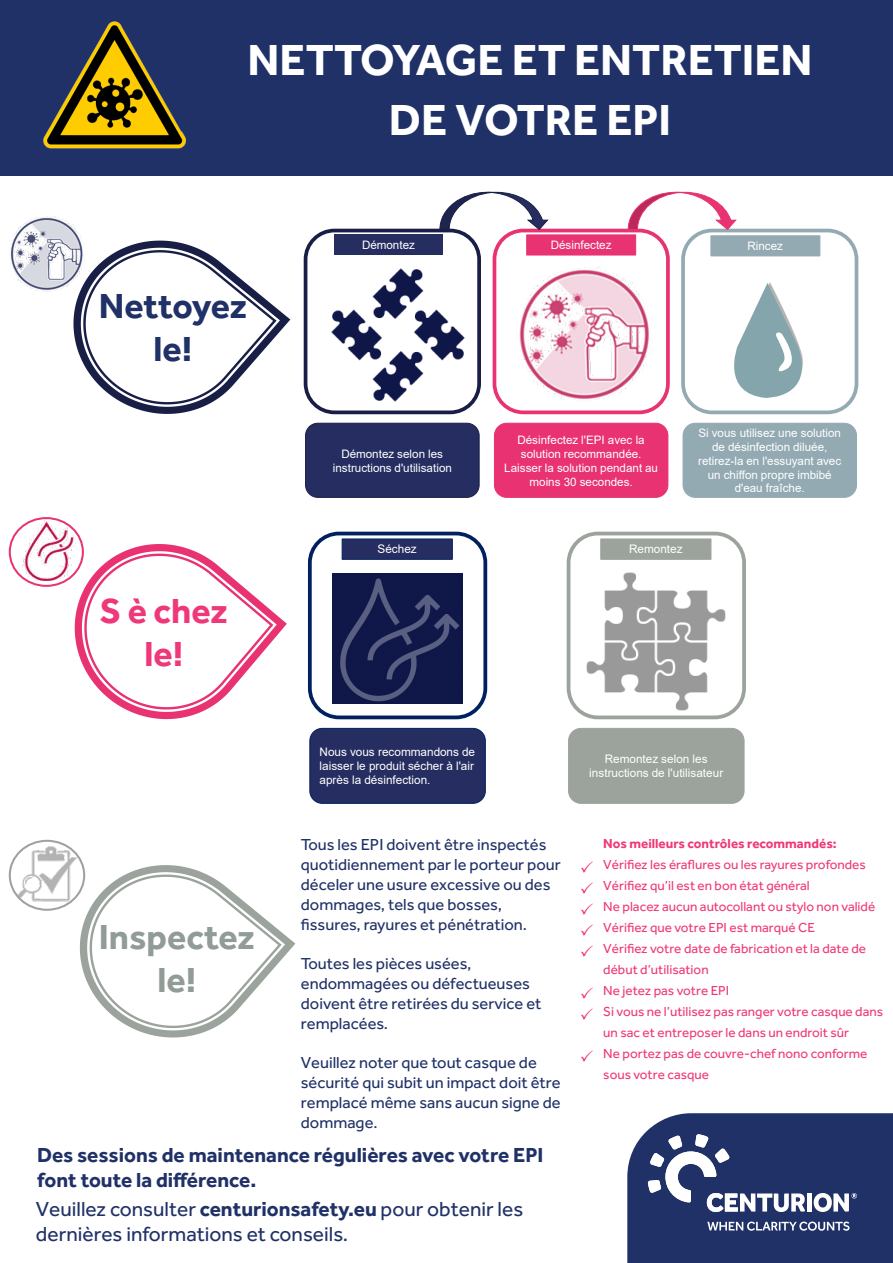
<style>
.page{position:relative;width:893px;height:1263px;background:#fff}
.page>*{position:absolute;margin:0;border:0;box-sizing:border-box;transform-origin:0 0}
.t1{font:700 45px/60px "Effra";color:#fff;text-align:center}
.t2{font:700 36px "Effra";color:#919c97}
.t3{font:700 36px "Effra";letter-spacing:-.015em;color:#203167}
.t4{font:700 36px/43.2px "Effra";color:#ef3879;text-align:center}
.t5{font:21px/25.2px "Effra";color:#203167}
.t6{font:700 21px/25.2px "Effra";color:#203167}
.t7{font:16.5px/19.8px "Effra";color:#203167}
.t8{font:13.5px/21px "Effra";color:#ef3879}
.t9{font:700 13.5px "Effra";color:#ef3879}
.t10{font:11.7px/14px "Arial";color:#fff;text-align:center}
.s1{font-weight:700}
</style>
<div class="page">
<svg style="left:627px;top:1113px;width:266px;height:150px;background:#3b4a79"></svg>
<div style="left:0;top:0;width:893px;height:175px;background:#203167"></div>
<img style="left:43px;top:21px;width:143px;height:128px">
<img style="left:10px;top:216px;width:72px;height:76px">
<img style="left:12px;top:517px;width:71px;height:63px">
<div style="left:9px;top:517px;width:75px;height:70px;border:2px solid #e83272;border-radius:50%"></div>
<img style="left:13px;top:840px;width:68px;height:67px">
<div style="left:9px;top:840px;width:76px;height:71px;border:2px solid #9ba39c;border-radius:50%"></div>
<svg style="left:80px;top:865px;width:215px;height:172px"></svg>
<svg style="left:73px;top:241px;width:217px;height:173px"></svg>
<svg style="left:75px;top:544px;width:212px;height:175px"></svg>
<img style="left:324px;top:268px;width:147px;height:141px">
<div style="left:304px;top:229px;width:177px;height:185px;border:4px solid #181e45;border-radius:29px"></div>
<div style="left:493px;top:229px;width:177px;height:185px;border:4px solid #e83272;border-radius:29px"></div>
<div style="left:681px;top:229px;width:177px;height:185px;border:4px solid #94aab3;border-radius:29px"></div>
<div style="left:306px;top:423px;width:173px;height:74px;background:#252d61;border-radius:12px"></div>
<div style="left:305px;top:423px;width:175px;height:75px;border:1px solid #181e45;border-radius:12px"></div>
<div style="left:494px;top:423px;width:174px;height:74px;background:#e83272;border-radius:12px"></div>
<div style="left:494px;top:423px;width:174px;height:75px;border:1px solid #e83272;border-radius:12px"></div>
<div style="left:683px;top:423px;width:173px;height:74px;background:#94aab3;border-radius:12px"></div>
<div style="left:683px;top:423px;width:174px;height:75px;border:1px solid #94aab3;border-radius:12px"></div>
<svg style="left:439px;top:192px;width:110px;height:39px"></svg>
<svg style="left:627px;top:192px;width:110px;height:39px"></svg>
<div style="left:334px;top:235px;width:109px;height:20px;background:#262e61"></div>
<div style="left:526px;top:235px;width:110px;height:20px;background:#e83272"></div>
<div style="left:711px;top:235px;width:109px;height:21px;background:#94aab3;border:1px solid #94aab3"></div>
<img style="left:519px;top:266px;width:136px;height:142px">
<img style="left:580px;top:572px;width:152px;height:146px">
<img style="left:333px;top:573px;width:129px;height:130px">
<div style="left:567px;top:532px;width:179px;height:187px;border:4px solid #9ba39c;border-radius:29px"></div>
<div style="left:568px;top:728px;width:176px;height:76px;background:#9ba39c;border:1px solid #9ba39c;border-radius:12px"></div>
<div style="left:600px;top:539px;width:111px;height:21px;background:#9ba39c;border:1px solid #9ba39c"></div>
<div style="left:308px;top:532px;width:179px;height:187px;border:4px solid #002060;border-radius:29px"></div>
<div style="left:309px;top:728px;width:177px;height:76px;background:#262e61;border:1px solid #002060;border-radius:12px"></div>
<div style="left:342px;top:539px;width:111px;height:21px;background:#262e61;border:1px solid #002060"></div>
<svg style="left:734px;top:283px;width:69px;height:115px"></svg>
<p class="t1" style="left:248px;top:29px;width:567px">NETTOYAGE ET ENTRETIEN<br>DE VOTRE EPI</p>
<p class="t3" style="left:99px;top:284px;width:150px">Nettoyez</p>
<p class="t3" style="left:154px;top:327px;width:40px">le!</p>
<p class="t4" style="left:100px;top:589px;width:129px">S è chez le!</p>
<p class="t10" style="left:362px;top:238px;width:54px">Démontez</p>
<p class="t10" style="left:551px;top:238px;width:62px">Désinfectez</p>
<p class="t10" style="left:747px;top:239px;width:37px">Rincez</p>
<p class="t10" style="left:333px;top:446px;width:121px">Démontez selon les instructions d'utilisation</p>
<p class="t10" style="left:377px;top:542px;width:41px">Séchez</p>
<p class="t10" style="left:504px;top:432px;width:155px">Désinfectez l'EPI avec la solution recommandée.<br>Laisser la solution pendant au moins 30 secondes.</p>
<p class="t10" style="left:698px;top:426px;width:145px">Si vous utilisez une solution de désinfection diluée, retirez-la en l'essuyant avec un chiffon propre imbibé d'eau fraîche.</p>
<p class="t10" style="left:629px;top:542px;width:55px">Remontez</p>
<p class="t10" style="left:320px;top:745px;width:157px;text-align:justify">Nous vous recommandons de laisser le produit sécher à l'air après la désinfection.</p>
<p class="t10" style="left:589px;top:752px;width:136px">Remontez selon les instructions de l'utilisateur</p>
<p class="t7" style="left:301px;top:835px;width:262px">Tous les EPI doivent être inspectés quotidiennement par le porteur pour déceler une usure excessive ou des dommages, tels que bosses, fissures, rayures et pénétration.</p>
<p class="t7" style="left:301px;top:953px;width:242px">Toutes les pièces usées, endommagées ou défectueuses doivent être retirées du service et remplacées.</p>
<p class="t7" style="left:301px;top:1052px;width:261px">Veuillez noter que tout casque de sécurité qui subit un impact doit être remplacé même sans aucun signe de dommage.</p>
<p class="t6" style="left:37px;top:1142px;width:508px">Des sessions de maintenance régulières avec votre EPI font toute la différence.</p>
<p class="t2" style="left:99px;top:915px;width:158px">Inspectez</p>
<p class="t2" style="left:157px;top:958px;width:40px">le!</p>
<p class="t5" style="left:36px;top:1196px;width:489px">Veuillez consulter <span class="s1">centurionsafety.eu</span> pour obtenir les dernières informations et conseils.</p>
<p class="t9" style="left:603px;top:836px;width:235px">Nos meilleurs contrôles recommandés:</p>
<p class="t8" style="left:603px;top:854px;width:264px">Vérifiez les éraflures ou les rayures profondes</p>
<p class="t8" style="left:603px;top:875px;width:208px">Vérifiez qu’il est en bon état général</p>
<p class="t8" style="left:603px;top:896px;width:273px">Ne placez aucun autocollant ou stylo non validé</p>
<p class="t8" style="left:603px;top:917px;width:213px">Vérifiez que votre EPI est marqué CE</p>
<p class="t8" style="left:603px;top:938px;width:264px">Vérifiez votre date de fabrication et la date de</p>
<p class="t8" style="left:603px;top:959px;width:107px">début d’utilisation</p>
<p class="t8" style="left:603px;top:980px;width:127px">Ne jetez pas votre EPI</p>
<p class="t8" style="left:603px;top:1001px;width:281px">Si vous ne l’utilisez pas ranger votre casque dans un sac et entreposer le dans un endroit sûr</p>
<p class="t8" style="left:603px;top:1043px;width:266px">Ne portez pas de couvre-chef nono conforme sous votre casque</p>
</div>
